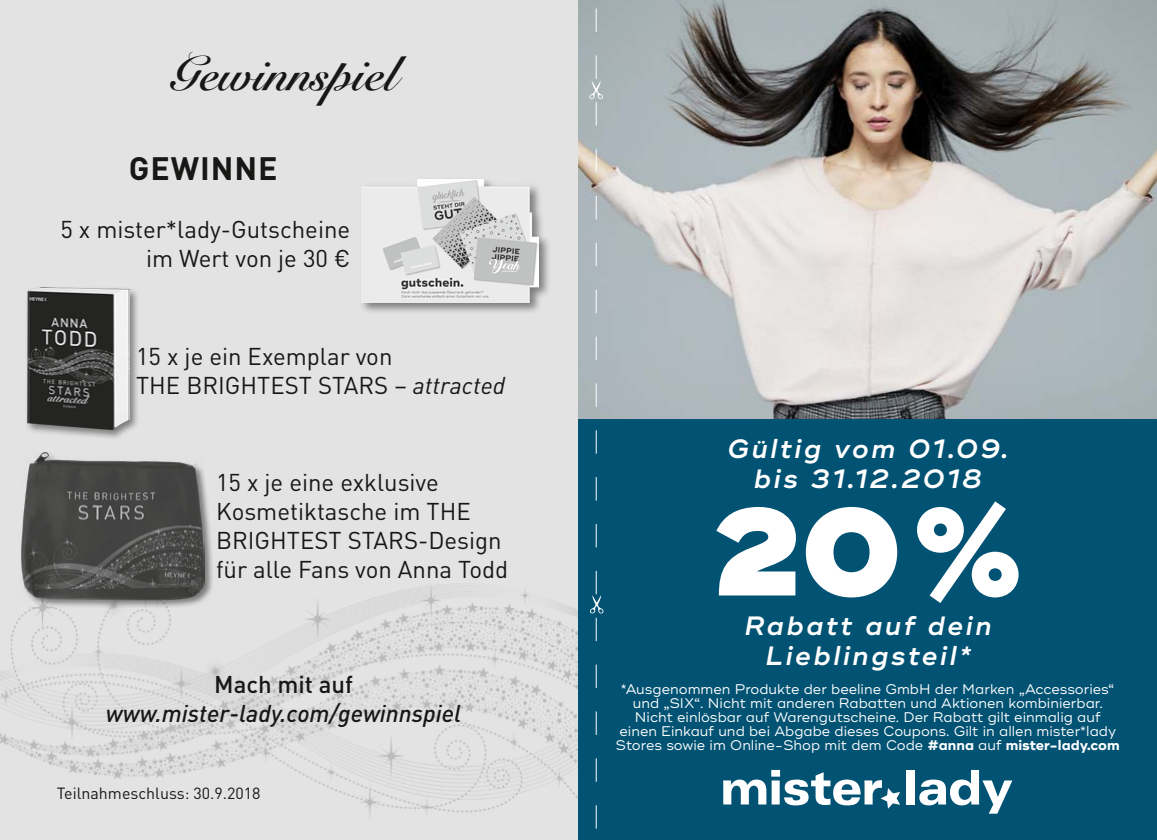
<style>
.page{position:relative;width:1157px;height:840px;background:#fff}
.page>*{position:absolute;margin:0;border:0;box-sizing:border-box;transform-origin:0 0}
.t1{font:900 123.4px "Ridley Grotesk";color:#fff}
.t2{font:700 48px "Snell Roundhand";color:#181716}
.t3{font:700 32px "DIN";letter-spacing:.03em;color:#181716}
.t4{font:italic 600 26.4px/30px "Ridley Grotesk";letter-spacing:.1em;color:#fff;text-align:center}
.t5{font:24px/28.8px "DIN";color:#181716}
.t6{font:italic 500 24px "DIN";color:#181716}
.t7{font:500 24px "DIN";color:#181716}
.t8{font:16px "DIN";color:#181716}
.t9{font:14px/14px "Ridley Grotesk";color:#fff;text-align:center}
.s1{font-style:italic}
.s2{font-weight:700}
</style>
<div class="page">
<div style="left:0;top:0;width:578px;height:839px;background:#e3e3e3"></div>
<img style="left:0;top:585px;width:578px;height:229px">
<img style="left:578px;top:0;width:579px;height:420px">
<div style="left:578px;top:420px;width:579px;height:419px;background:#025273"></div>
<svg style="left:919px;top:770px;width:93px;height:43px"></svg>
<div style="left:906px;top:769px;width:8px;height:35px;background:#fff"></div>
<svg style="left:723px;top:769px;width:177px;height:39px"></svg>
<svg style="left:589px;top:9px;width:14px;height:819px"></svg>
<div style="left:359px;top:177px;width:192px;height:138px;background:#181716;opacity:.5"></div>
<img style="left:362px;top:179px;width:177px;height:124px">
<div style="left:19px;top:451px;width:195px;height:157px;background:#181716;opacity:.5"></div>
<img style="left:19px;top:452px;width:186px;height:149px">
<div style="left:25px;top:285px;width:114px;height:155px;background:#181716;opacity:.5"></div>
<img style="left:27px;top:287px;width:102px;height:142px">
<h2 class="t2" style="left:170px;top:33px;width:229px">Gewinnspiel</h2>
<h3 class="t3" style="left:129px;top:148px;width:150px">GEWINNE</h3>
<h3 class="t5" style="left:60px;top:214px;width:291px;text-align:right">5 x mister*lady-Gutscheine im Wert von je 30 €</h3>
<h3 class="t5" style="left:136px;top:341px;width:371px">15 x je ein Exemplar von<br>THE BRIGHTEST STARS – <span class="s1">attracted</span></h3>
<h3 class="t5" style="left:216px;top:467px;width:294px">15 x je eine exklusive<br>Kosmetiktasche im THE<br>BRIGHTEST STARS-Design für alle Fans von Anna Todd</h3>
<h3 class="t7" style="left:214px;top:668px;width:140px">Mach mit auf</h3>
<h3 class="t6" style="left:106px;top:697px;width:357px">www.mister-lady.com/gewinnspiel</h3>
<p class="t8" style="left:57px;top:782px;width:205px">Teilnahmeschluss: 30.9.2018</p>
<h3 class="t4" style="left:727px;top:434px;width:282px">Gültig vom 01.09. bis 31.12.2018</h3>
<h1 class="t1" style="left:712px;top:474px;width:312px">20 %</h1>
<h3 class="t4" style="left:744px;top:610px;width:248px">Rabatt auf dein<br>Lieblingsteil*</h3>
<p class="t9" style="left:616px;top:682px;width:505px">*Ausgenommen Produkte der beeline GmbH der Marken „Accessories“ und „SIX“. Nicht mit anderen Rabatten und Aktionen kombinierbar.<br>Nicht einlösbar auf Warengutscheine. Der Rabatt gilt einmalig auf einen Einkauf und bei Abgabe dieses Coupons. Gilt in allen mister*lady Stores sowie im Online-Shop mit dem Code <span class="s2">#anna</span> auf <span class="s2">mister-lady.com</span></p>
</div>
